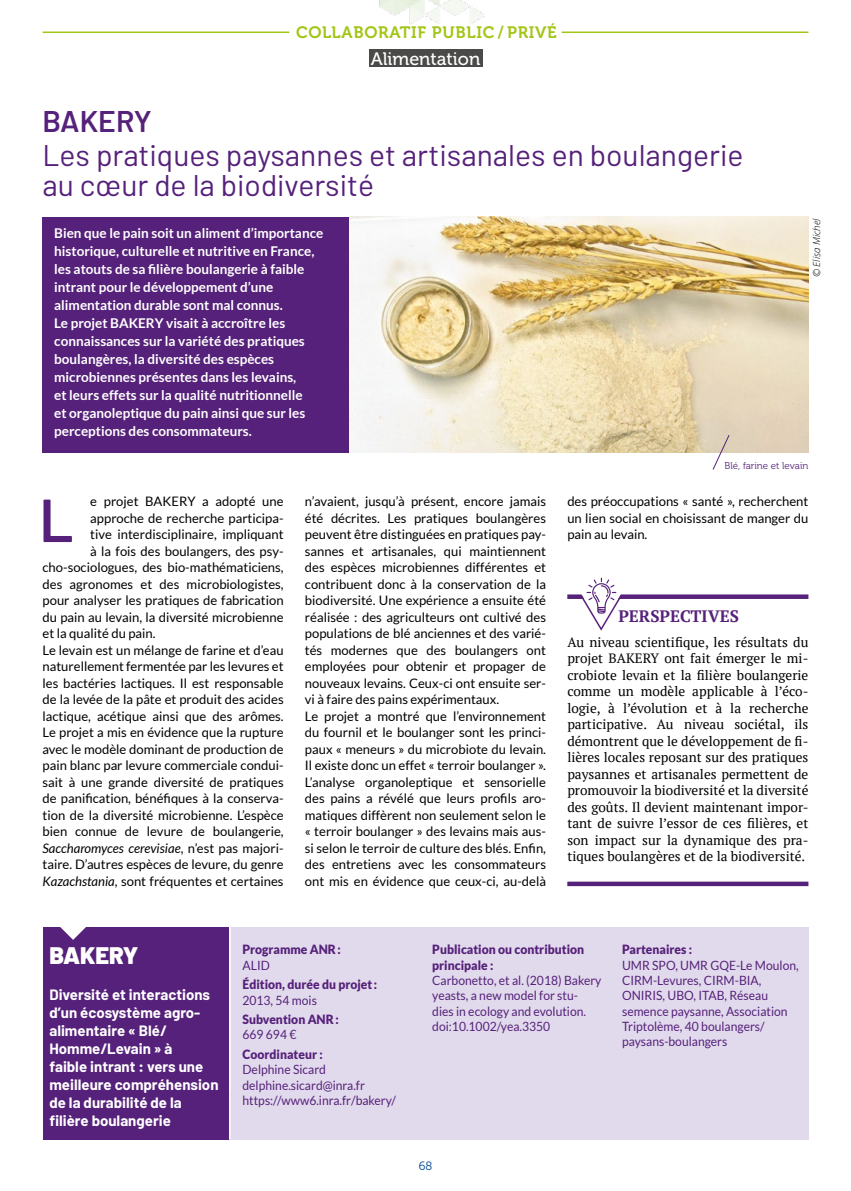
<style>
.page{position:relative;width:851px;height:1191px;background:#fff}
.page>*{position:absolute;margin:0;border:0;box-sizing:border-box;transform-origin:0 0}
.t1{font:600 60.6px "Barlow";color:#56217a}
.t2{font:30px/30px "Barlow";color:#56217a}
.t3{font:600 30px "Barlow";color:#56217a}
.t4{font:900 24px "Barlow";color:#fff}
.t5{font:18px "Museo 500";color:#fff}
.t6{font:16.5px "Museo 700";letter-spacing:.04em;color:#a2c617}
.t7{font:700 16.5px "PT Serif";color:#56217a}
.t8{font:700 15px/18px "Barlow";color:#fff}
.t9{font:13.5px/16.5px "PT Serif";color:#000;text-align:justify}
.t10{font:700 13.5px/18px "Lato";color:#fff}
.t11{font:13.05px/16.5px "Lato";color:#000}
.t12{font:italic 13.05px "Lato";color:#000}
.t13{font:12.75px/15.3px "Lato";color:#56217a;scale:.95 1}
.t14{font:900 12.75px/15.3px "Lato";color:#56217a;scale:.95 1}
.t15{font:12px "Museo 300";color:#004b96}
.t16{font:9.75px "Museo 300";color:#56217a}
.t17{font:italic 300 9.75px "Open Sans";color:#000}
.s1{font-style:normal}
.s2{font-style:italic}
</style>
<div class="page">
<img style="left:379px;top:0;width:106px;height:24px">
<hr style="left:43px;top:32px;width:246px;height:1px;background:#a2c617">
<hr style="left:561px;top:32px;width:247px;height:1px;background:#a2c617">
<div style="left:368px;top:49px;width:114px;height:18px;background:#4a4a49"></div>
<div style="left:43px;top:217px;width:307px;height:235px;background:#56217a"></div>
<img style="left:350px;top:217px;width:458px;height:235px">
<svg style="left:712px;top:434px;width:18px;height:36px"></svg>
<div style="left:567px;top:881px;width:241px;height:5px;background:#56217a"></div>
<div style="left:567px;top:594px;width:241px;height:5px;background:#56217a"></div>
<svg style="left:570px;top:577px;width:61px;height:54px"></svg>
<div style="left:43px;top:927px;width:188px;height:212px;background:#56217a"></div>
<div style="left:230px;top:927px;width:578px;height:212px;background:#e1daec"></div>
<hr style="left:229px;top:926px;width:1px;height:213px;background:#fff">
<svg style="left:60px;top:927px;width:26px;height:13px"></svg>
<p class="t6" style="left:296px;top:23px;width:262px">COLLABORATIF PUBLIC / PRIVÉ</p>
<h3 class="t5" style="left:370px;top:49px;width:111px">Alimentation</h3>
<h2 class="t3" style="left:43px;top:103px;width:111px">BAKERY</h2>
<h2 class="t2" style="left:43px;top:140px;width:702px">Les pratiques paysannes et artisanales en boulangerie au cœur de la biodiversité</h2>
<p class="t10" style="left:54px;top:224px;width:270px">Bien que le pain soit un aliment d’importance historique, culturelle et nutritive en France, les atouts de sa filière boulangerie à faible intrant pour le développement d’une alimentation durable sont mal connus.<br>Le projet BAKERY visait à accroître les connaissances sur la variété des pratiques boulangères, la diversité des espèces microbiennes présentes dans les levains,<br>et leurs effets sur la qualité nutritionnelle<br>et organoleptique du pain ainsi que sur les perceptions des consommateurs.</p>
<p class="t17" style="left:809px;top:277px;width:60px;rotate:-90deg">© Elisa Michel</p>
<p class="t11" style="left:90px;top:493px;width:195px">e projet BAKERY a adopté une</p>
<p class="t11" style="left:90px;top:509px;width:195px">approche de recherche participa-</p>
<p class="t11" style="left:90px;top:526px;width:195px">tive interdisciplinaire, impliquant</p>
<p class="t11" style="left:90px;top:542px;width:195px">à la fois des boulangers, des psy-</p>
<p class="t11" style="left:43px;top:559px;width:242px">cho-sociologues, des bio-mathématiciens,</p>
<p class="t11" style="left:43px;top:575px;width:242px">des agronomes et des microbiologistes,</p>
<p class="t11" style="left:43px;top:592px;width:242px">pour analyser les pratiques de fabrication</p>
<p class="t11" style="left:43px;top:608px;width:242px">du pain au levain, la diversité microbienne</p>
<p class="t11" style="left:43px;top:625px;width:115px">et la qualité du pain.</p>
<p class="t11" style="left:43px;top:641px;width:242px">Le levain est un mélange de farine et d’eau</p>
<p class="t11" style="left:43px;top:658px;width:242px">naturellement fermentée par les levures et</p>
<p class="t11" style="left:43px;top:674px;width:242px">les bactéries lactiques. Il est responsable</p>
<p class="t11" style="left:43px;top:691px;width:242px">de la levée de la pâte et produit des acides</p>
<p class="t11" style="left:43px;top:707px;width:242px">lactique, acétique ainsi que des arômes.</p>
<p class="t11" style="left:43px;top:724px;width:242px">Le projet a mis en évidence que la rupture</p>
<p class="t11" style="left:43px;top:740px;width:242px">avec le modèle dominant de production de</p>
<p class="t11" style="left:43px;top:757px;width:242px">pain blanc par levure commerciale condui-</p>
<p class="t11" style="left:43px;top:773px;width:242px">sait à une grande diversité de pratiques</p>
<p class="t11" style="left:43px;top:790px;width:242px">de panification, bénéfiques à la conserva-</p>
<p class="t11" style="left:43px;top:806px;width:242px">tion de la diversité microbienne. L’espèce</p>
<p class="t11" style="left:43px;top:823px;width:242px">bien connue de levure de boulangerie,</p>
<p class="t12" style="left:43px;top:840px;width:242px">Saccharomyces cerevisiae<span class="s1">, n’est pas majori-</span></p>
<p class="t11" style="left:43px;top:856px;width:242px">taire. D’autres espèces de levure, du genre</p>
<p class="t11" style="left:43px;top:872px;width:242px"><span class="s2">Kazachstania</span>, sont fréquentes et certaines</p>
<h1 class="t1" style="left:39px;top:482px;width:36px">L</h1>
<p class="t11" style="left:305px;top:493px;width:242px">n’avaient, jusqu’à présent, encore jamais été décrites. Les pratiques boulangères peuvent être distinguées en pratiques pay&shy;sannes et artisanales, qui maintiennent des espèces microbiennes différentes et contribuent donc à la conservation de la biodiversité. Une expérience a ensuite été réalisée : des agriculteurs ont cultivé des populations de blé anciennes et des varié&shy;tés modernes que des boulangers ont employées pour obtenir et propager de nouveaux levains. Ceux-ci ont ensuite ser&shy;vi à faire des pains expérimentaux.<br>Le projet a montré que l’environnement du fournil et le boulanger sont les princi&shy;paux « meneurs » du microbiote du levain.<br>Il existe donc un effet « terroir boulanger ».<br>L’analyse organoleptique et sensorielle des pains a révélé que leurs profils aro&shy;matiques diffèrent non seulement selon le « terroir boulanger » des levains mais aus&shy;si selon le terroir de culture des blés. Enfin, des entretiens avec les consommateurs ont mis en évidence que ceux-ci, au-delà</p>
<p class="t16" style="left:724px;top:460px;width:85px">Blé, farine et levain</p>
<p class="t11" style="left:567px;top:493px;width:242px;text-align:justify">des préoccupations « santé », recherchent un lien social en choisissant de manger du pain au levain.</p>
<p class="t7" style="left:618px;top:605px;width:122px">PERSPECTIVES</p>
<p class="t9" style="left:567px;top:633px;width:242px">Au niveau scientifique, les résultats du projet BAKERY ont fait émerger le mi&shy;crobiote levain et la filière boulangerie comme un modèle applicable à l’éco&shy;logie, à l’évolution et à la recherche participative. Au niveau sociétal, ils démontrent que le développement de fi&shy;lières locales reposant sur des pratiques paysannes et artisanales permettent de promouvoir la biodiversité et la diversité des goûts. Il devient maintenant impor&shy;tant de suivre l’essor de ces filières, et son impact sur la dynamique des pra&shy;tiques boulangères et de la biodiversité.</p>
<h3 class="t4" style="left:49px;top:940px;width:91px">BAKERY</h3>
<p class="t8" style="left:49px;top:985px;width:171px">Diversité et interactions d’un écosystème agro&shy;alimentaire « Blé/<br>Homme/Levain » à<br>faible intrant : vers une meilleure compréhension de la durabilité de la filière boulangerie</p>
<p class="t14" style="left:242px;top:941px;width:105px">Programme ANR:</p>
<p class="t13" style="left:242px;top:957px;width:30px">ALID</p>
<p class="t14" style="left:242px;top:976px;width:143px">Édition, durée du projet :</p>
<p class="t13" style="left:242px;top:992px;width:80px">2013, 54 mois</p>
<p class="t14" style="left:242px;top:1011px;width:103px">Subvention ANR:</p>
<p class="t13" style="left:242px;top:1027px;width:58px">669 694 €</p>
<p class="t14" style="left:242px;top:1046px;width:86px">Coordinateur :</p>
<p class="t13" style="left:242px;top:1061px;width:163px">Delphine Sicard delphine.sicard@inra.fr https://www6.inra.fr/bakery/</p>
<p class="t14" style="left:432px;top:941px;width:161px">Publication ou contribution principale :</p>
<p class="t13" style="left:432px;top:972px;width:179px">Carbonetto, et al. (2018) Bakery yeasts, a new model for stu&shy;dies in ecology and evolution. doi:10.1002/yea.3350</p>
<p class="t14" style="left:622px;top:941px;width:75px">Partenaires :</p>
<p class="t13" style="left:622px;top:957px;width:187px">UMR SPO, UMR GQE-Le Moulon,<br>CIRM-Levures, CIRM-BIA,<br>ONIRIS, UBO, ITAB, Réseau semence paysanne, Association<br>Triptolème, 40 boulangers/ paysans-boulangers</p>
<p class="t15" style="left:418px;top:1159px;width:15px">68</p>
</div>
